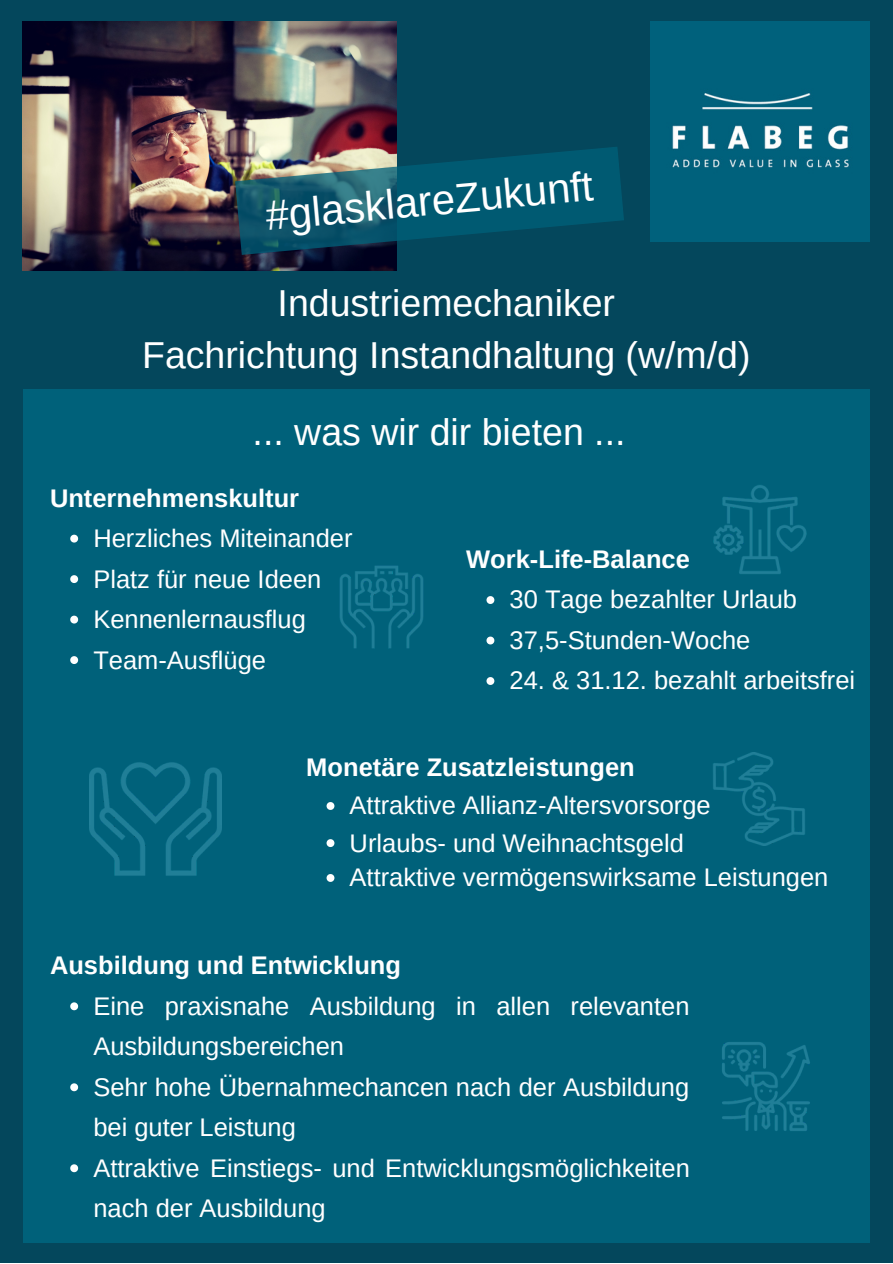
<style>
.page{position:relative;width:893px;height:1264px;background:#fff}
.page>*{position:absolute;margin:0;border:0;box-sizing:border-box;transform-origin:0 0}
.t1{font:41.7px "Arimo";color:#fff}
.t2{font:37.5px/51.8px "Arimo";color:#fff;text-align:center}
.t3{font:25.5px/40.5px "Arimo";color:#fff}
.t4{font:700 25.5px "Arimo";color:#fff}
</style>
<div class="page">
<div style="left:0;top:0;width:892px;height:1262px;background:#04475c"></div>
<div style="left:650px;top:22px;width:219px;height:219px;background:#00617c"></div>
<div style="left:23px;top:389px;width:846px;height:853px;background:#00617a"></div>
<svg style="left:70px;top:534px;width:8px;height:8px"></svg>
<svg style="left:70px;top:575px;width:8px;height:8px"></svg>
<svg style="left:70px;top:615px;width:8px;height:8px"></svg>
<svg style="left:70px;top:656px;width:8px;height:8px"></svg>
<svg style="left:486px;top:596px;width:8px;height:8px"></svg>
<svg style="left:486px;top:636px;width:8px;height:8px"></svg>
<svg style="left:486px;top:677px;width:8px;height:8px"></svg>
<svg style="left:326px;top:802px;width:8px;height:8px"></svg>
<svg style="left:326px;top:839px;width:8px;height:8px"></svg>
<svg style="left:326px;top:874px;width:8px;height:7px"></svg>
<svg style="left:70px;top:1002px;width:8px;height:8px"></svg>
<svg style="left:70px;top:1083px;width:8px;height:8px"></svg>
<svg style="left:70px;top:1164px;width:8px;height:8px"></svg>
<img style="left:339px;top:565px;width:85px;height:84px">
<img style="left:722px;top:1042px;width:88px;height:89px">
<img style="left:713px;top:485px;width:94px;height:89px">
<img style="left:713px;top:753px;width:92px;height:92px">
<img style="left:89px;top:762px;width:133px;height:114px">
<img style="left:23px;top:22px;width:373px;height:248px">
<svg style="left:235px;top:147px;width:389px;height:108px"></svg>
<h1 class="t1" style="left:264px;top:192px;width:330px;rotate:-5deg">#glasklareZukunft</h1>
<h2 class="t2" style="left:142px;top:277px;width:610px">Industriemechaniker<br>Fachrichtung Instandhaltung (w/m/d)</h2>
<h2 class="t2" style="left:253px;top:406px;width:374px">... was wir dir bieten ...</h2>
<p class="t4" style="left:50px;top:483px;width:251px">Unternehmenskultur</p>
<p class="t3" style="left:93px;top:518px;width:261px">Herzliches Miteinander<br>Platz für neue Ideen<br>Kennenlernausflug<br>Team-Ausflüge</p>
<p class="t4" style="left:466px;top:545px;width:225px">Work-Life-Balance</p>
<p class="t3" style="left:509px;top:579px;width:289px">30 Tage bezahlter Urlaub<br>37,5-Stunden-Woche</p>
<p class="t3" style="left:509px;top:660px;width:347px">24. &amp; 31.12. bezahlt arbeitsfrei</p>
<p class="t4" style="left:306px;top:753px;width:330px">Monetäre Zusatzleistungen</p>
<p class="t3" style="left:349px;top:787px;width:362px;line-height:37px">Attraktive Allianz-Altersvorsorge<br>Urlaubs- und Weihnachtsgeld</p>
<p class="t3" style="left:349px;top:857px;width:480px">Attraktive vermögenswirksame Leistungen</p>
<p class="t4" style="left:50px;top:951px;width:352px">Ausbildung und Entwicklung</p>
<p class="t3" style="left:93px;top:985px;width:598px">Eine praxisnahe Ausbildung in allen relevanten Ausbildungsbereichen<br>Sehr hohe Übernahmechancen nach der Ausbildung bei guter Leistung<br>Attraktive Einstiegs- und Entwicklungsmöglichkeiten nach der Ausbildung</p>
</div>
